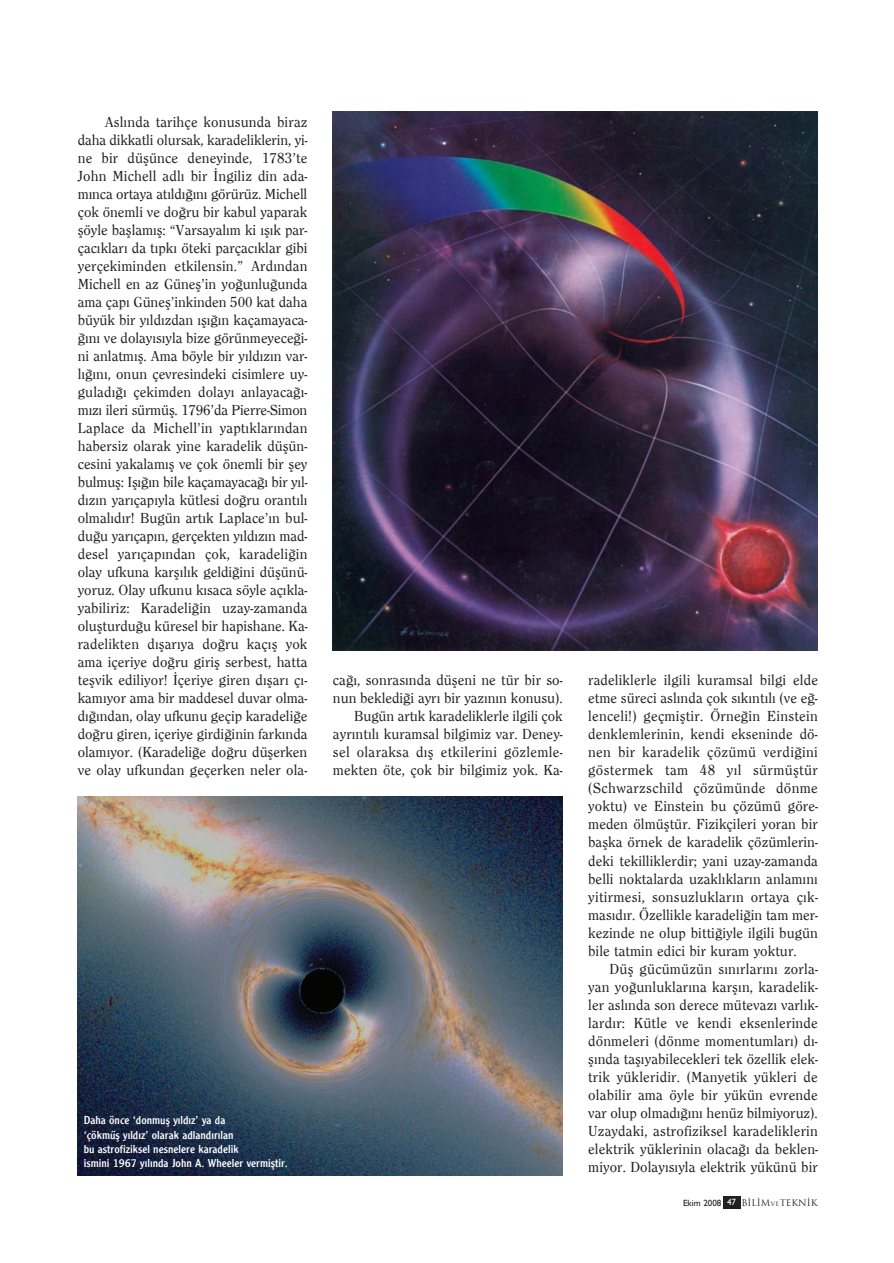
<style>
.page{position:relative;width:894px;height:1263px;background:#fff}
.page>*{position:absolute;margin:0;border:0;box-sizing:border-box;transform-origin:0 0}
.t1{font:500 15px/18px "Clearface";letter-spacing:.005em;color:#231f20;text-align:justify}
.t2{font:12px/14.4px "Clearface Gothic";color:#fff}
.t3{font:500 9px "Trajan";color:#231f20}
.s1{font-family:"Gill Sans";font-weight:400}
.s2{font-family:"Gill Sans";font-weight:400;color:#fff}
.s3{font-size:6px}
</style>
<div class="page">
<div style="left:723px;top:1196px;width:17px;height:13px;background:#231f20"></div>
<img style="left:78px;top:796px;width:484px;height:379px">
<img style="left:333px;top:112px;width:485px;height:538px">
<p class="t1" style="left:78px;top:113px;width:231px;text-indent:27px">Aslında tarihçe konusunda biraz daha dikkatli olursak, karadeliklerin, yi&shy;ne bir düşünce deneyinde, 1783’te John Michell adlı bir İngiliz din ada&shy;mınca ortaya atıldığını görürüz. Michell çok önemli ve doğru bir kabul yaparak şöyle başlamış: “Varsayalım ki ışık par&shy;çacıkları da tıpkı öteki parçacıklar gibi yerçekiminden etkilensin.” Ardından Michell en az Güneş’in yoğunluğunda ama çapı Güneş’inkinden 500 kat daha büyük bir yıldızdan ışığın kaçamayaca&shy;ğını ve dolayısıyla bize görünmeyeceği&shy;ni anlatmış. Ama böyle bir yıldızın var&shy;lığını, onun çevresindeki cisimlere uy&shy;guladığı çekimden dolayı anlayacağı&shy;mızı ileri sürmüş. 1796’da Pierre-Simon Laplace da Michell’in yaptıklarından habersiz olarak yine karadelik düşün&shy;cesini yakalamış ve çok önemli bir şey bulmuş: Işığın bile kaçamayacağı bir yıl&shy;dızın yarıçapıyla kütlesi doğru orantılı olmalıdır! Bugün artık Laplace’ın bul&shy;duğu yarıçapın, gerçekten yıldızın mad&shy;desel yarıçapından çok, karadeliğin olay ufkuna karşılık geldiğini düşünü&shy;yoruz. Olay ufkunu kısaca söyle açıkla&shy;yabiliriz: Karadeliğin uzay-zamanda oluşturduğu küresel bir hapishane. Ka&shy;radelikten dışarıya doğru kaçış yok ama içeriye doğru giriş serbest, hatta teşvik ediliyor! İçeriye giren dışarı çı&shy;kamıyor ama bir maddesel duvar olma&shy;dığından, olay ufkunu geçip karadeliğe doğru giren, içeriye girdiğinin farkında olamıyor. (Karadeliğe doğru düşerken ve olay ufkundan geçerken neler ola-</p>
<p class="t2" style="left:84px;top:1113px;width:206px">Daha önce ‘donmuş yıldız’ ya da<br>‘çökmüş yıldız’ olarak adlandırılan<br>bu astrofiziksel nesnelere karadelik<br>ismini 1967 yılında John A. Wheeler vermiştir.</p>
<p class="t1" style="left:333px;top:671px;width:231px;text-align:right">cağı, sonrasında düşeni ne tür bir so&shy;nun beklediği ayrı bir yazının konusu).<br>Bugün artık karadeliklerle ilgili çok ayrıntılı kuramsal bilgimiz var. Deney&shy;sel olaraksa dış etkilerini gözlemle&shy;mekten öte, çok bir bilgimiz yok. Ka-</p>
<p class="t1" style="left:588px;top:671px;width:231px">radeliklerle ilgili kuramsal bilgi elde etme süreci aslında çok sıkıntılı (ve eğ&shy;lenceli!) geçmiştir. Örneğin Einstein denklemlerinin, kendi ekseninde dö&shy;nen bir karadelik çözümü verdiğini göstermek tam 48 yıl sürmüştür (Schwarzschild çözümünde dönme yoktu) ve Einstein bu çözümü göre&shy;meden ölmüştür. Fizikçileri yoran bir başka örnek de karadelik çözümlerin&shy;deki tekilliklerdir; yani uzay-zamanda belli noktalarda uzaklıkların anlamını yitirmesi, sonsuzlukların ortaya çık&shy;masıdır. Özellikle karadeliğin tam mer&shy;kezinde ne olup bittiğiyle ilgili bugün bile tatmin edici bir kuram yoktur.</p>
<p class="t1" style="left:588px;top:959px;width:231px;text-indent:21px">Düş gücümüzün sınırlarını zorla&shy;yan yoğunluklarına karşın, karadelik&shy;ler aslında son derece mütevazı varlık&shy;lardır: Kütle ve kendi eksenlerinde dönmeleri (dönme momentumları) dı&shy;şında taşıyabilecekleri tek özellik elek&shy;trik yükleridir. (Manyetik yükleri de olabilir ama öyle bir yükün evrende var olup olmadığını henüz bilmiyoruz).<br>Uzaydaki, astrofiziksel karadeliklerin elektrik yüklerinin olacağı da beklen&shy;miyor. Dolayısıyla elektrik yükünü bir</p>
<p class="t3" style="left:683px;top:1197px;width:136px"><span class="s1">Ekim 2008</span> <span class="s2">47</span> BiLiM<span class="s3">ve</span>TEKNiK</p>
</div>
